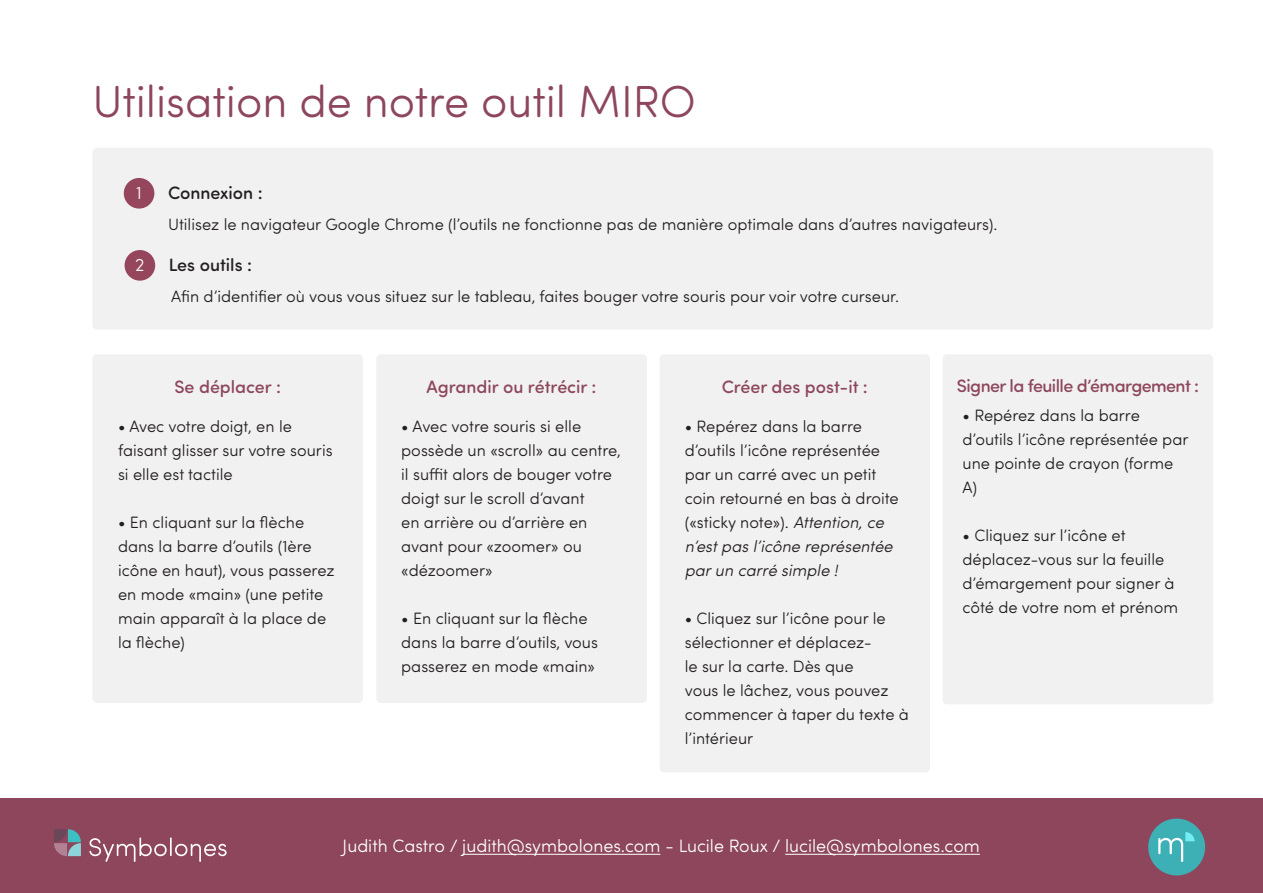
<style>
.page{position:relative;width:1263px;height:893px;background:#fff}
.page>*{position:absolute;margin:0;border:0;box-sizing:border-box;transform-origin:0 0}
.t1{font:300 45px "Sofia Pro Soft";color:#8d465c}
.t2{font:300 18px "Sofia Pro Soft";color:#fff}
.t3{font:500 18px "Sofia Pro Soft";letter-spacing:-.005em;color:#8e475d}
.t4{font:500 18px "Sofia Pro Soft";letter-spacing:-.03em;color:#8e475d}
.t5{font:500 18px "Sofia Pro Soft";color:#231f20}
.t6{font:300 16.5px/24px "Sofia Pro Soft";color:#231f20}
.s1{font-style:italic}
</style>
<div class="page">
<div style="left:0;top:798px;width:1263px;height:95px;background:#8d465b"></div>
<hr style="left:462px;top:854px;width:198px;height:1px;background:#fff">
<hr style="left:785px;top:854px;width:195px;height:1px;background:#fff">
<svg style="left:54px;top:829px;width:27px;height:27px"></svg>
<svg style="left:89px;top:837px;width:138px;height:25px"></svg>
<svg style="left:1148px;top:819px;width:57px;height:56px"></svg>
<div style="left:95px;top:150px;width:1116px;height:177px;background:#f1f1f1;border-radius:2px"></div>
<div style="left:92px;top:148px;width:1121px;height:182px;border:4px solid #f1f1f1;border-radius:2px"></div>
<div style="left:124px;top:178px;width:30px;height:31px;background:#96465c;border-radius:50%"></div>
<div style="left:125px;top:250px;width:30px;height:31px;background:#96465c;border-radius:50%"></div>
<div style="left:95px;top:356px;width:266px;height:345px;background:#f1f1f1;border-radius:2px"></div>
<div style="left:92px;top:354px;width:271px;height:349px;border:4px solid #f1f1f1;border-radius:2px"></div>
<div style="left:379px;top:356px;width:265px;height:345px;background:#f1f1f1;border-radius:2px"></div>
<div style="left:376px;top:354px;width:271px;height:349px;border:4px solid #f1f1f1;border-radius:2px"></div>
<div style="left:662px;top:356px;width:266px;height:414px;background:#f1f1f1;border-radius:2px"></div>
<div style="left:659px;top:354px;width:271px;height:418px;border:4px solid #f1f1f1;border-radius:2px"></div>
<div style="left:945px;top:356px;width:266px;height:346px;background:#f1f1f1;border-radius:2px"></div>
<div style="left:943px;top:354px;width:270px;height:350px;border:4px solid #f1f1f1;border-radius:2px"></div>
<p class="t1" style="left:92px;top:71px;width:605px">Utilisation de notre outil MIRO</p>
<p class="t2" style="left:136px;top:181px;width:7px">1</p>
<p class="t2" style="left:135px;top:253px;width:11px">2</p>
<p class="t5" style="left:168px;top:180px;width:96px">Connexion :</p>
<p class="t6" style="left:168px;top:212px;width:831px">Utilisez le navigateur Google Chrome (l’outils ne fonctionne pas de manière optimale dans d’autres navigateurs).</p>
<p class="t5" style="left:169px;top:252px;width:85px">Les outils :</p>
<p class="t6" style="left:171px;top:284px;width:729px">Afin d’identifier où vous vous situez sur le tableau, faites bouger votre souris pour voir votre curseur.</p>
<p class="t3" style="left:174px;top:374px;width:108px">Se déplacer :</p>
<p class="t3" style="left:426px;top:374px;width:172px">Agrandir ou rétrécir :</p>
<p class="t3" style="left:722px;top:374px;width:148px">Créer des post-it :</p>
<p class="t4" style="left:957px;top:372px;width:244px">Signer la feuille d’émargement :</p>
<p class="t6" style="left:118px;top:413px;width:216px">• Avec votre doigt, en le faisant glisser sur votre souris si elle est tactile</p>
<p class="t6" style="left:118px;top:509px;width:218px">• En cliquant sur la flèche dans la barre d’outils (1ère icône en haut), vous passerez en mode «main» (une petite main apparaît à la place de la flèche)</p>
<p class="t6" style="left:962px;top:402px;width:227px">• Repérez dans la barre d’outils l’icône représentée par une pointe de crayon (forme<br>A)</p>
<p class="t6" style="left:962px;top:522px;width:217px">• Cliquez sur l’icône et déplacez-vous sur la feuille d’émargement pour signer à côté de votre nom et prénom</p>
<p class="t6" style="left:401px;top:413px;width:221px">• Avec votre souris si elle possède un «scroll» au centre, il suffit alors de bouger votre doigt sur le scroll d’avant<br>en arrière ou d’arrière en avant pour «zoomer» ou «dézoomer»</p>
<p class="t6" style="left:401px;top:605px;width:198px">• En cliquant sur la flèche dans la barre d’outils, vous passerez en mode «main»</p>
<p class="t6" style="left:685px;top:413px;width:215px">• Repérez dans la barre d’outils l’icône représentée par un carré avec un petit coin retourné en bas à droite («sticky note»). <span class="s1">Attention, ce n’est pas l’icône représentée par un carré simple !</span></p>
<p class="t6" style="left:685px;top:605px;width:226px">• Cliquez sur l’icône pour le sélectionner et déplacez-<br>le sur la carte. Dès que<br>vous le lâchez, vous pouvez commencer à taper du texte à l’intérieur</p>
<p class="t2" style="left:343px;top:834px;width:639px">Judith Castro / judith@symbolones.com - Lucile Roux / lucile@symbolones.com</p>
</div>
